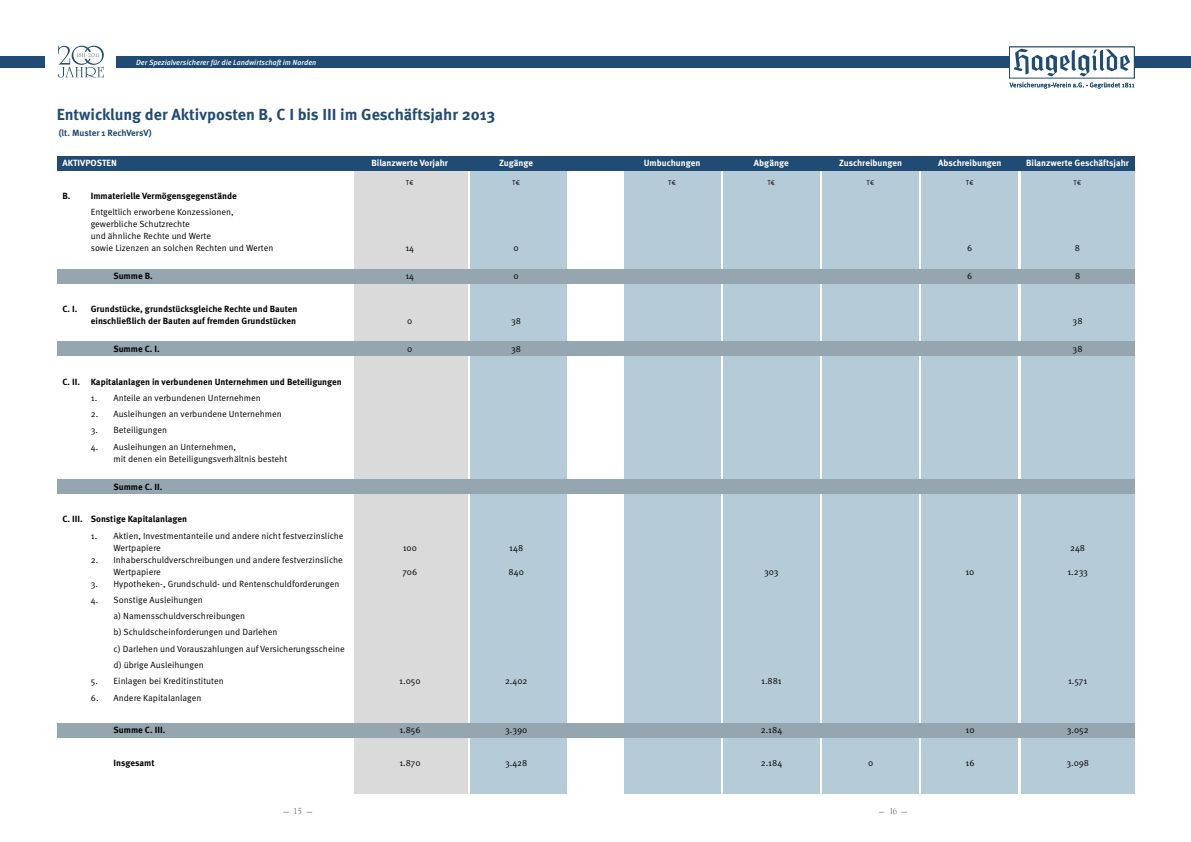
<style>
.page{position:relative;width:1191px;height:842px;background:#fff}
.page>*{position:absolute;margin:0;border:0;box-sizing:border-box;transform-origin:0 0}
.t1{font:700 16px "Meta Pro";color:#204b74}
.t2{font:9px/12px "Meta Pro";color:#000}
.t3{font:700 9px/12px "Meta Pro";color:#000}
.t4{font:700 9px "Meta Pro";letter-spacing:-.005em;color:#fff}
.t5{font:700 9px "Meta Pro";letter-spacing:-.005em;color:#204b74}
.t6{font:9px "Goudy Old Style T";color:#706f6f}
.t7{font:italic 500 7.5px "Meta Pro";color:#fff}
.t8{font:7px "Meta Pro";color:#000}
</style>
<div class="page">
<div style="left:0;top:57px;width:604px;height:11px;background:#204b74"></div>
<div style="left:45px;top:41px;width:71px;height:42px;background:#fff"></div>
<svg style="left:58px;top:46px;width:46px;height:32px"></svg>
<div style="left:354px;top:170px;width:114px;height:624px;background:#dadada"></div>
<div style="left:471px;top:170px;width:96px;height:624px;background:#b6cbd8"></div>
<div style="left:624px;top:170px;width:96px;height:624px;background:#b6cbd8"></div>
<div style="left:723px;top:170px;width:96px;height:624px;background:#b6cbd8"></div>
<div style="left:822px;top:170px;width:96px;height:624px;background:#b6cbd8"></div>
<div style="left:921px;top:170px;width:97px;height:624px;background:#b6cbd8"></div>
<div style="left:1020px;top:170px;width:114px;height:624px;background:#b6cbd8"></div>
<div style="left:57px;top:269px;width:1077px;height:14px;background:#95a6b0"></div>
<div style="left:57px;top:480px;width:1077px;height:14px;background:#95a6b0"></div>
<div style="left:57px;top:342px;width:1077px;height:14px;background:#95a6b0"></div>
<div style="left:57px;top:723px;width:1077px;height:14px;background:#95a6b0"></div>
<div style="left:57px;top:156px;width:1077px;height:14px;background:#204b74"></div>
<div style="left:587px;top:57px;width:604px;height:11px;background:#204b74"></div>
<div style="left:1009px;top:46px;width:125px;height:33px;border:1px solid #204b74"></div>
<svg style="left:1009px;top:49px;width:125px;height:40px"></svg>
<p class="t7" style="left:136px;top:58px;width:182px">Der Spezialversicherer für die Landwirtschaft im Norden</p>
<h1 class="t1" style="left:57px;top:104px;width:440px">Entwicklung der Aktivposten B, C I bis III im Geschäftsjahr 2013</h1>
<p class="t5" style="left:59px;top:127px;width:94px">(lt. Muster 1 RechVersV)</p>
<p class="t4" style="left:62px;top:158px;width:56px">AKTIVPOSTEN</p>
<p class="t4" style="left:371px;top:158px;width:78px">Bilanzwerte Vorjahr</p>
<p class="t4" style="left:499px;top:158px;width:36px">Zugänge</p>
<p class="t4" style="left:644px;top:158px;width:58px">Umbuchungen</p>
<p class="t4" style="left:754px;top:158px;width:36px">Abgänge</p>
<p class="t4" style="left:839px;top:158px;width:64px">Zuschreibungen</p>
<p class="t4" style="left:938px;top:158px;width:65px">Abschreibungen</p>
<p class="t4" style="left:1026px;top:158px;width:105px">Bilanzwerte Geschäftsjahr</p>
<p class="t8" style="left:406px;top:178px;width:9px">T€</p>
<p class="t8" style="left:512px;top:178px;width:9px">T€</p>
<p class="t8" style="left:668px;top:178px;width:9px">T€</p>
<p class="t8" style="left:767px;top:178px;width:9px">T€</p>
<p class="t8" style="left:866px;top:178px;width:9px">T€</p>
<p class="t8" style="left:966px;top:178px;width:9px">T€</p>
<p class="t8" style="left:1073px;top:178px;width:9px">T€</p>
<p class="t3" style="left:62px;top:190px;width:176px">B. Immaterielle Vermögensgegenstände</p>
<p class="t2" style="left:91px;top:206px;width:184px">Entgeltlich erworbene Konzessionen, gewerbliche Schutzrechte<br>und ähnliche Rechte und Werte<br>sowie Lizenzen an solchen Rechten und Werten</p>
<p class="t2" style="left:405px;top:242px;width:10px">14</p>
<p class="t2" style="left:513px;top:242px;width:7px">0</p>
<p class="t2" style="left:967px;top:242px;width:7px">6</p>
<p class="t2" style="left:1075px;top:242px;width:7px">8</p>
<p class="t3" style="left:113px;top:271px;width:41px">Summe B.</p>
<p class="t2" style="left:405px;top:271px;width:10px">14</p>
<p class="t2" style="left:513px;top:271px;width:7px">0</p>
<p class="t2" style="left:967px;top:271px;width:7px">6</p>
<p class="t2" style="left:1075px;top:271px;width:7px">8</p>
<p class="t3" style="left:62px;top:303px;width:17px">C. I.</p>
<p class="t3" style="left:91px;top:303px;width:208px">Grundstücke, grundstücksgleiche Rechte und Bauten einschließlich der Bauten auf fremden Grundstücken</p>
<p class="t2" style="left:407px;top:315px;width:7px">0</p>
<p class="t2" style="left:511px;top:315px;width:11px">38</p>
<p class="t2" style="left:1072px;top:315px;width:11px">38</p>
<p class="t3" style="left:113px;top:343px;width:48px">Summe C. I.</p>
<p class="t2" style="left:407px;top:343px;width:7px">0</p>
<p class="t2" style="left:511px;top:343px;width:11px">38</p>
<p class="t2" style="left:1072px;top:343px;width:11px">38</p>
<p class="t3" style="left:62px;top:376px;width:281px">C. II. Kapitalanlagen in verbundenen Unternehmen und Beteiligungen</p>
<p class="t2" style="left:91px;top:392px;width:172px">1. Anteile an verbundenen Unternehmen</p>
<p class="t2" style="left:91px;top:408px;width:193px">2. Ausleihungen an verbundene Unternehmen</p>
<p class="t2" style="left:91px;top:425px;width:78px">3. Beteiligungen</p>
<p class="t2" style="left:113px;top:441px;width:175px;text-indent:-23px">4. Ausleihungen an Unternehmen,<br>mit denen ein Beteiligungsverhältnis besteht</p>
<p class="t3" style="left:113px;top:481px;width:51px">Summe C. II.</p>
<p class="t3" style="left:62px;top:514px;width:126px">C. III. Sonstige Kapitalanlagen</p>
<p class="t2" style="left:113px;top:530px;width:232px;text-indent:-23px">1. Aktien, Investmentanteile und andere nicht festverzinsliche<br>Wertpapiere</p>
<p class="t2" style="left:403px;top:542px;width:16px">100</p>
<p class="t2" style="left:509px;top:542px;width:16px">148</p>
<p class="t2" style="left:1070px;top:542px;width:17px">248</p>
<p class="t2" style="left:113px;top:554px;width:231px;text-indent:-23px">2. Inhaberschuldverschreibungen und andere festverzinsliche<br>Wertpapiere</p>
<p class="t2" style="left:402px;top:566px;width:16px">706</p>
<p class="t2" style="left:508px;top:566px;width:17px">840</p>
<p class="t2" style="left:764px;top:566px;width:16px">303</p>
<p class="t2" style="left:965px;top:566px;width:11px">10</p>
<p class="t2" style="left:1067px;top:566px;width:22px">1.233</p>
<p class="t2" style="left:91px;top:578px;width:250px">3. Hypotheken-, Grundschuld- und Rentenschuldforderungen</p>
<p class="t2" style="left:113px;top:592px;width:233px;line-height:16.3px;text-indent:-23px">4. Sonstige Ausleihungen<br>a) Namensschuldverschreibungen<br>b) Schuldscheinforderungen und Darlehen<br>c) Darlehen und Vorauszahlungen auf Versicherungsscheine d) übrige Ausleihungen</p>
<p class="t2" style="left:91px;top:675px;width:134px">5. Einlagen bei Kreditinstituten</p>
<p class="t2" style="left:399px;top:675px;width:23px">1.050</p>
<p class="t2" style="left:505px;top:675px;width:24px">2.402</p>
<p class="t2" style="left:761px;top:675px;width:22px">1.881</p>
<p class="t2" style="left:1068px;top:675px;width:21px">1.571</p>
<p class="t2" style="left:91px;top:692px;width:112px">6. Andere Kapitalanlagen</p>
<p class="t3" style="left:114px;top:724px;width:53px">Summe C. III.</p>
<p class="t2" style="left:399px;top:724px;width:23px">1.856</p>
<p class="t2" style="left:505px;top:724px;width:24px">3.390</p>
<p class="t2" style="left:760px;top:724px;width:23px">2.184</p>
<p class="t2" style="left:965px;top:724px;width:11px">10</p>
<p class="t2" style="left:1066px;top:724px;width:23px">3.052</p>
<p class="t3" style="left:114px;top:757px;width:42px">Insgesamt</p>
<p class="t2" style="left:399px;top:757px;width:23px">1.870</p>
<p class="t2" style="left:505px;top:757px;width:24px">3.428</p>
<p class="t2" style="left:760px;top:757px;width:23px">2.184</p>
<p class="t2" style="left:868px;top:757px;width:7px">0</p>
<p class="t2" style="left:965px;top:757px;width:11px">16</p>
<p class="t2" style="left:1066px;top:757px;width:24px">3.098</p>
<p class="t6" style="left:283px;top:806px;width:30px">— 15 —</p>
<p class="t6" style="left:893px;top:806px;width:6px">5</p>
<p class="t6" style="left:879px;top:806px;width:30px">— 16 —</p>
</div>
